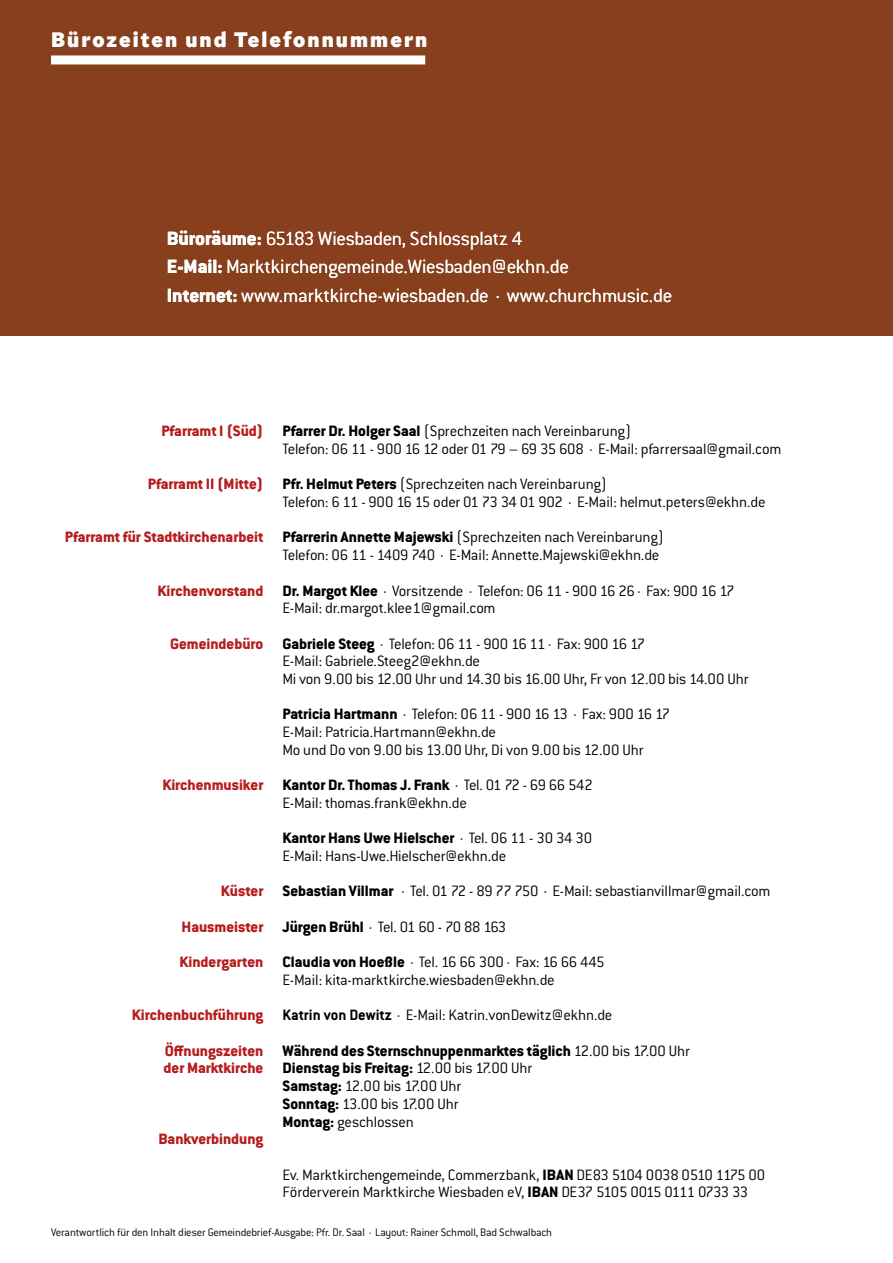
<style>
.page{position:relative;width:893px;height:1263px;background:#fff}
.page>*{position:absolute;margin:0;border:0;box-sizing:border-box;transform-origin:0 0}
.t1{font:300 21px/28.5px "Conduit ITC Std";letter-spacing:-.015em;color:#fff}
.t2{font:900 21px "Independent Sans";letter-spacing:.1em;color:#fff}
.t3{font:300 16.5px/17.7px "Conduit ITC Std";letter-spacing:-.015em;color:#000}
.t4{font:800 16.5px/35.4px "Conduit ITC Std";color:#b51d1c;text-align:justify}
.t5{font:300 12px "Conduit ITC Std";letter-spacing:-.015em;color:#000}
.s1{font-weight:800}
.s2{font-weight:700}
</style>
<div class="page">
<div style="left:0;top:0;width:893px;height:335px;background:#873f1d"></div>
<div style="left:51px;top:55px;width:374px;height:9px;background:#fff"></div>
<p class="t2" style="left:51px;top:25px;width:378px">Bürozeiten und Telefonnummern</p>
<p class="t1" style="left:167px;top:224px;width:507px"><span class="s1">Büroräume:</span> 65183 Wiesbaden, Schlossplatz 4<br><span class="s1">E-Mail:</span> Marktkirchengemeinde.Wiesbaden@ekhn.de<br><span class="s1">Internet:</span> www.marktkirche-wiesbaden.de · www.churchmusic.de</p>
<p class="t4" style="left:161px;top:413px;width:103px">Pfarramt I (Süd)</p>
<p class="t4" style="left:148px;top:466px;width:117px">Pfarramt II (Mitte)</p>
<p class="t4" style="left:65px;top:519px;width:200px">Pfarramt für Stadtkirchenarbeit</p>
<p class="t4" style="left:158px;top:572px;width:107px">Kirchenvorstand</p>
<p class="t4" style="left:170px;top:625px;width:95px">Gemeindebüro</p>
<p class="t4" style="left:162px;top:767px;width:102px">Kirchenmusiker</p>
<p class="t4" style="left:180px;top:873px;width:85px;text-indent:41px">Küster Hausmeister Kindergarten</p>
<p class="t4" style="left:132px;top:997px;width:133px;text-align:right">Kirchenbuchführung<br>Öffnungszeiten</p>
<p class="t4" style="left:164px;top:1050px;width:101px">der Marktkirche</p>
<p class="t4" style="left:158px;top:1121px;width:106px">Bankverbindung</p>
<p class="t3" style="left:282px;top:422px;width:500px"><span class="s1">Pfarrer Dr. Holger Saal</span> (Sprechzeiten nach Vereinbarung)<br>Telefon: 06 11 - 900 16 12 oder 01 79 – 69 35 608 · E-Mail: pfarrersaal@gmail.com</p>
<p class="t3" style="left:282px;top:475px;width:485px"><span class="s1">Pfr. Helmut Peters</span> (Sprechzeiten nach Vereinbarung)<br>Telefon: 6 11 - 900 16 15 oder 01 73 34 01 902 · E-Mail: helmut.peters@ekhn.de</p>
<p class="t3" style="left:282px;top:528px;width:383px"><span class="s1">Pfarrerin Annette Majewski</span> (Sprechzeiten nach Vereinbarung)<br>Telefon: 06 11 - 1409 740 · E-Mail: Annette.Majewski@ekhn.de</p>
<p class="t3" style="left:282px;top:581px;width:453px"><span class="s1">Dr. Margot Klee</span> · Vorsitzende · Telefon: 06 11 - 900 16 26· Fax: 900 16 17<br>E-Mail: dr.margot.klee1@gmail.com</p>
<p class="t3" style="left:282px;top:634px;width:468px"><span class="s1">Gabriele Steeg</span> · Telefon: 06 11 - 900 16 11· Fax: 900 16 17<br>E-Mail: Gabriele.Steeg2@ekhn.de<br>Mi von 9.00 bis 12.00 Uhr und 14.30 bis 16.00 Uhr, Fr von 12.00 bis 14.00 Uhr</p>
<p class="t3" style="left:282px;top:705px;width:389px"><span class="s1">Patricia Hartmann</span> · Telefon: 06 11 - 900 16 13 · Fax: 900 16 17<br>E-Mail: Patricia.Hartmann@ekhn.de<br>Mo und Do von 9.00 bis 13.00 Uhr, Di von 9.00 bis 12.00 Uhr</p>
<p class="t3" style="left:282px;top:776px;width:312px"><span class="s1">Kantor Dr. Thomas J. Frank</span> · Tel. 01 72 - 69 66 542<br>E-Mail: thomas.frank@ekhn.de</p>
<p class="t3" style="left:282px;top:829px;width:311px"><span class="s1">Kantor Hans Uwe Hielscher</span> · Tel. 06 11 - 30 34 30<br>E-Mail: Hans-Uwe.Hielscher@ekhn.de</p>
<p class="t3" style="left:282px;top:873px;width:490px;line-height:35.4px"><span class="s1">Sebastian Villmar</span> · Tel. 01 72 - 89 77 750 · E-Mail: sebastianvillmar@gmail.com<br><span class="s1">Jürgen Brühl</span> · Tel. 01 60 - 70 88 163<br><span class="s1">Claudia von Hoeßle</span> · Tel. 16 66 300· Fax: 16 66 445</p>
<p class="t3" style="left:282px;top:962px;width:409px;line-height:35.4px">E-Mail: kita-marktkirche.wiesbaden@ekhn.de<br><span class="s2">Katrin von Dewitz</span> · E-Mail: Katrin.vonDewitz@ekhn.de<br><span class="s1">Während des Sternschnuppenmarktes täglich</span> 12.00 bis 17.00 Uhr</p>
<p class="t3" style="left:282px;top:1059px;width:251px"><span class="s1">Dienstag bis Freitag:</span> 12.00 bis 17.00 Uhr<br><span class="s1">Samstag:</span> 12.00 bis 17.00 Uhr<br><span class="s1">Sonntag:</span> 13.00 bis 17.00 Uhr<br><span class="s1">Montag:</span> geschlossen</p>
<p class="t3" style="left:282px;top:1165px;width:484px">Ev. Marktkirchengemeinde, Commerzbank, <span class="s1">IBAN</span> DE83 5104 0038 0510 1175 00<br>Förderverein Marktkirche Wiesbaden eV, <span class="s1">IBAN</span> DE37 5105 0015 0111 0733 33</p>
<p class="t5" style="left:51px;top:1225px;width:503px">Verantwortlich für den Inhalt dieser Gemeindebrief-Ausgabe: Pfr. Dr. Saal · Layout: Rainer Schmoll, Bad Schwalbach</p>
</div>
